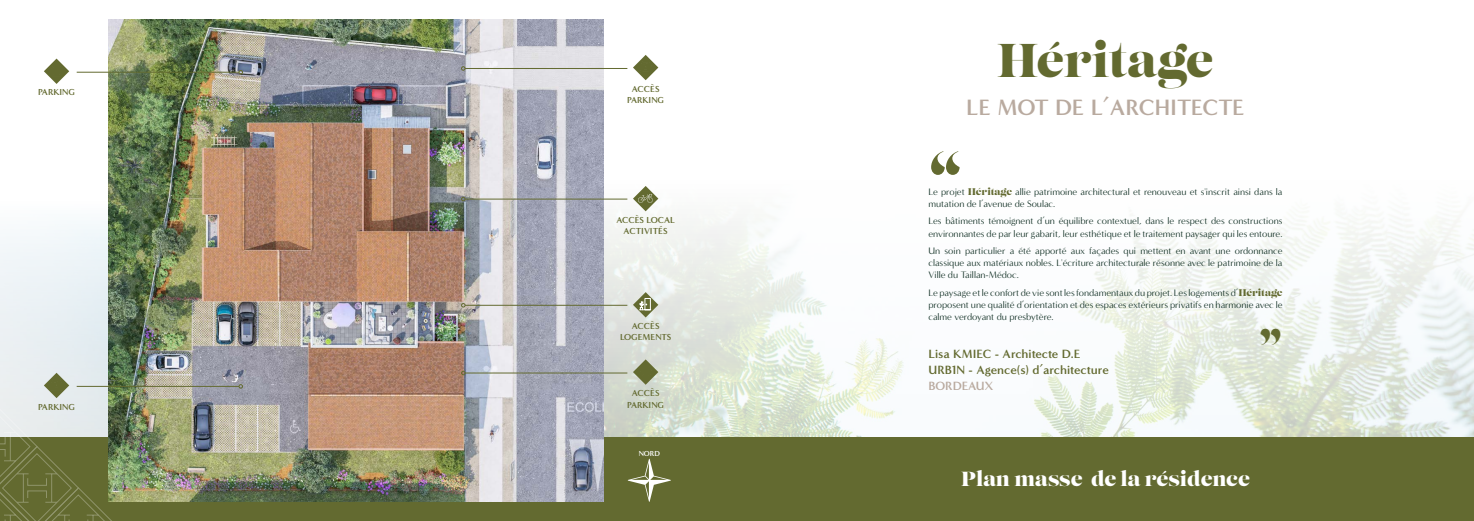
<style>
.page{position:relative;width:1474px;height:521px;background:#fff}
.page>*{position:absolute;margin:0;border:0;box-sizing:border-box;transform-origin:0 0}
.t1{font:67.9px "Lust";color:#636a30}
.t2{font:47.25px "Lust";color:#636a30}
.t3{font:700 22.75px "Minerva Modern";color:#b9aa9f}
.t4{font:20.39px "Lust";color:#fff}
.t5{font:700 12.25px/15.8px "Minerva Modern";color:#636a30}
.t6{font:700 12.25px "Minerva Modern";letter-spacing:-.025em;color:#b9aa9f}
.t7{font:9.62px/12.2px "Minerva Modern";color:#07271b}
.t8{font:700 8.92px/11.5px "Minerva Modern";color:#636a30;text-align:center}
.t9{font:700 7.44px "Minerva Modern";color:#fff}
.s1{font-family:"Lust Display";color:#636a30}
</style>
<div class="page">
<img style="left:603px;top:177px;width:870px;height:260px">
<div style="left:0;top:437px;width:1473px;height:84px;background:#636a30"></div>
<img style="left:108px;top:20px;width:495px;height:481px">
<svg style="left:633px;top:186px;width:25px;height:25px"></svg>
<hr style="left:465px;top:199px;width:162px;height:1px;background:#636a30">
<svg style="left:461px;top:197px;width:4px;height:4px"></svg>
<svg style="left:633px;top:359px;width:25px;height:26px"></svg>
<hr style="left:465px;top:372px;width:162px;height:1px;background:#636a30">
<svg style="left:461px;top:371px;width:4px;height:4px"></svg>
<svg style="left:633px;top:55px;width:25px;height:25px"></svg>
<hr style="left:465px;top:68px;width:162px;height:1px;background:#636a30">
<svg style="left:461px;top:66px;width:4px;height:5px"></svg>
<svg style="left:633px;top:292px;width:25px;height:25px"></svg>
<hr style="left:465px;top:305px;width:162px;height:1px;background:#636a30">
<svg style="left:461px;top:303px;width:4px;height:4px"></svg>
<svg style="left:44px;top:59px;width:25px;height:25px"></svg>
<hr style="left:77px;top:72px;width:162px;height:1px;background:#636a30">
<svg style="left:238px;top:70px;width:5px;height:4px"></svg>
<svg style="left:44px;top:373px;width:25px;height:25px"></svg>
<hr style="left:77px;top:386px;width:162px;height:1px;background:#636a30">
<svg style="left:238px;top:384px;width:5px;height:4px"></svg>
<svg style="left:0;top:404px;width:121px;height:117px"></svg>
<svg style="left:628px;top:459px;width:43px;height:43px"></svg>
<p class="t8" style="left:38px;top:87px;width:38px">PARKING</p>
<p class="t8" style="left:38px;top:401px;width:38px">PARKING</p>
<p class="t8" style="left:627px;top:83px;width:38px">ACCÈS<br>PARKING</p>
<p class="t8" style="left:616px;top:214px;width:60px">ACCÈS LOCAL<br>ACTIVITÉS</p>
<p class="t8" style="left:620px;top:320px;width:53px">ACCÈS<br>LOGEMENTS</p>
<p class="t8" style="left:627px;top:387px;width:38px">ACCÈS<br>PARKING</p>
<p class="t9" style="left:638px;top:449px;width:23px">NORD</p>
<h2 class="t2" style="left:997px;top:30px;width:217px">Héritage</h2>
<h3 class="t3" style="left:966px;top:94px;width:280px">LE MOT DE L’ARCHITECTE</h3>
<h1 class="t1" style="left:928px;top:139px;width:35px">“</h1>
<p class="t7" style="left:928px;top:186px;width:355px">Le projet <span class="s1">Héritage</span> allie patrimoine architectural et renouveau et s'inscrit ainsi dans la mutation de l’avenue de Soulac.</p>
<p class="t7" style="left:928px;top:215px;width:355px">Les bâtiments témoignent d’un équilibre contextuel, dans le respect des constructions environnantes de par leur gabarit, leur esthétique et le traitement paysager qui les entoure.</p>
<p class="t7" style="left:928px;top:245px;width:355px;text-align:justify">Un soin particulier a été apporté aux façades qui mettent en avant une ordonnance classique aux matériaux nobles. L'écriture architecturale résonne avec le patrimoine de la Ville du Taillan-Médoc.</p>
<p class="t7" style="left:928px;top:286px;width:355px;text-align:justify">Le paysage et le confort de vie sont les fondamentaux du projet. Les logements d’<span class="s1">Héritage </span>proposent une qualité d’orientation et des espaces extérieurs privatifs en harmonie avec le calme verdoyant du presbytère.</p>
<h2 class="t2" style="left:1258px;top:319px;width:25px">”</h2>
<p class="t5" style="left:928px;top:346px;width:182px">Lisa KMIEC - Architecte D.E<br>URB1N - Agence(s) d’architecture</p>
<p class="t6" style="left:928px;top:378px;width:67px">BORDEAUX</p>
<h3 class="t4" style="left:961px;top:466px;width:290px">Plan masse de la résidence</h3>
</div>
